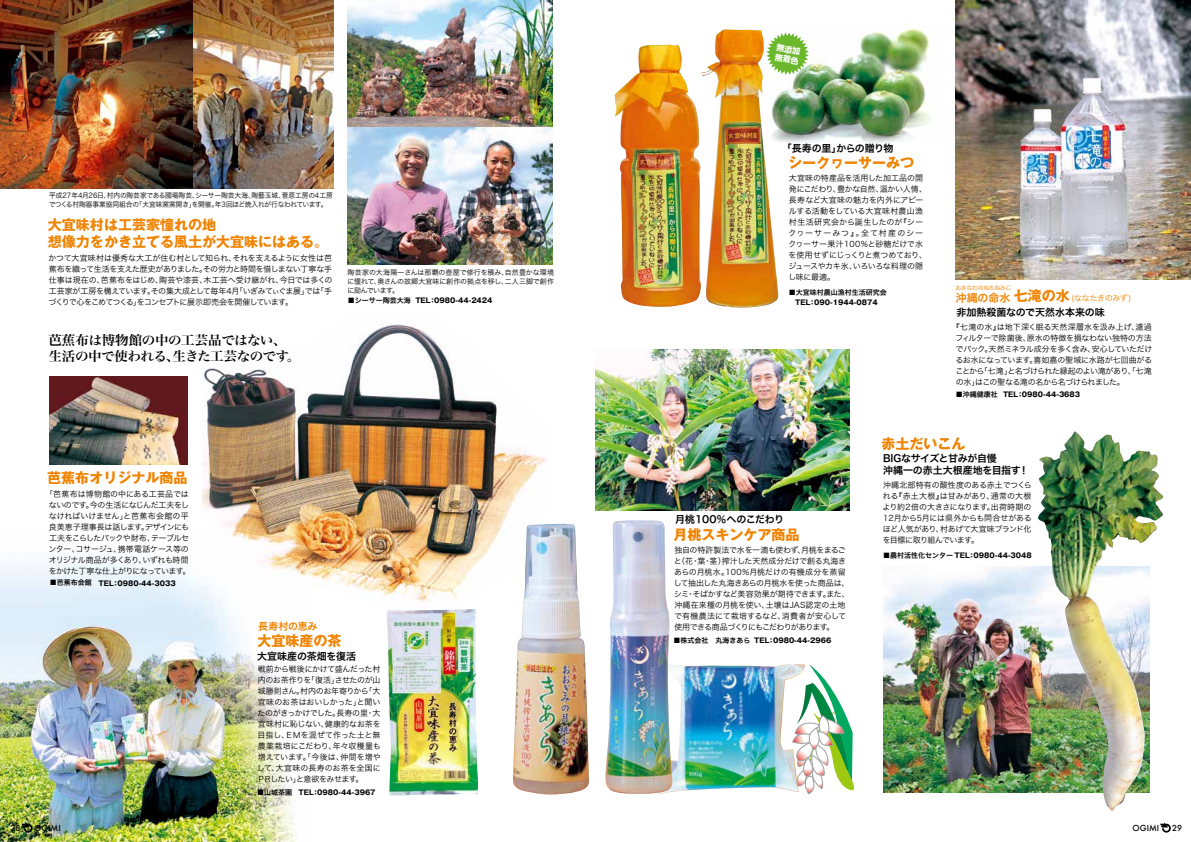
<style>
.page{position:relative;width:1191px;height:842px;background:#fff}
.page>*{position:absolute;margin:0;border:0;box-sizing:border-box;transform-origin:0 0}
.t1{font:700 14px/17px "Gothic MB101 Pro";color:#f08300}
.t2{font:13px/16px "Hira Min Pro W6";letter-spacing:-.03em;color:#000;scale:1.04 1}
.t3{font:11px "Hira Kaku Pro W6";letter-spacing:-.005em;color:#f08300}
.t4{font:10px/12px "Hira Kaku Pro W6";letter-spacing:-.02em;color:#000}
.t5{font:10px "Hira Kaku Pro W6";color:#000}
.t6{font:10px "Hira Kaku Pro W6";letter-spacing:-.045em;color:#000}
.t7{font:10px "Hira Kaku Pro W6";letter-spacing:-.055em;color:#000}
.t8{font:10px "Hira Kaku Pro W6";letter-spacing:-.02em;color:#f08300}
.t9{font:500 8.1px "Futura";color:#000}
.t10{font:8px/11px "Hira Kaku Pro W3";letter-spacing:-.03em;color:#000;text-align:justify}
.t11{font:8px "Hira Kaku Pro W3";letter-spacing:-.045em;color:#f08300}
.t12{font:700 8px/9.9px "Shin Go Pro";color:#fff}
.t13{font:700 7px "Gothic MB101 Pro";color:#000}
.t14{font:7px/9px "Hira Kaku Pro W3";letter-spacing:-.01em;color:#000;scale:.96 1}
.t15{font:7px/9px "Hira Kaku Pro W3";letter-spacing:-.01em;color:#000;text-align:justify}
.t16{font:7px "Hira Kaku Pro W6";color:#000}
.t17{font:6px "Hira Kaku Pro W3";letter-spacing:-.075em;color:#f08300}
.s1{font-family:"Hira Kaku Pro W6";font-weight:400}
</style>
<div class="page">
<img style="left:0;top:563px;width:297px;height:279px">
<img style="left:202px;top:324px;width:344px;height:285px">
<img style="left:778px;top:24px;width:153px;height:118px">
<svg style="left:22px;top:823px;width:10px;height:10px"></svg>
<img style="left:513px;top:524px;width:76px;height:270px">
<img style="left:883px;top:566px;width:154px;height:227px">
<img style="left:955px;top:0;width:236px;height:280px">
<img style="left:1037px;top:432px;width:119px;height:379px">
<img style="left:614px;top:45px;width:87px;height:262px">
<img style="left:701px;top:29px;width:77px;height:279px">
<svg style="left:766px;top:32px;width:42px;height:43px"></svg>
<img style="left:49px;top:376px;width:139px;height:88px">
<img style="left:0;top:0;width:193px;height:188px">
<img style="left:193px;top:0;width:140px;height:188px">
<img style="left:347px;top:0;width:205px;height:265px">
<svg style="left:1160px;top:823px;width:10px;height:10px"></svg>
<img style="left:595px;top:350px;width:254px;height:161px">
<img style="left:387px;top:609px;width:91px;height:187px">
<img style="left:672px;top:664px;width:118px;height:128px">
<img style="left:605px;top:520px;width:67px;height:274px">
<svg style="left:790px;top:664px;width:64px;height:130px"></svg>
<p class="t14" style="left:49px;top:190px;width:297px">平成27年4月26日、村内の陶芸家である國場陶芸、シーサー陶芸大海、陶藝玉城、菅原工房の4工房でつくる村陶器事業協同組合の「大宜味窯窯開き」を開催。年3回ほど焼入れが行なわれています。</p>
<h1 class="t1" style="left:48px;top:214px;width:282px">大宜味村は工芸家憧れの地<br>想像力をかき立てる風土が大宜味にはある。</h1>
<p class="t10" style="left:48px;top:251px;width:285px">かつて大宜味村は優秀な大工が住む村として知られ、それを支えるように女性は芭蕉布を織って生活を支えた歴史がありました。その労力と時間を惜しまない丁寧な手仕事は現在の、芭蕉布をはじめ、陶芸や漆芸、木工芸へ受け継がれ、今日では多くの工芸家が工房を構えています。その集大成として毎年4月「いぎみてぃぐま展」では「手づくりで心をこめてつくる」をコンセプトに展示即売会を開催しています。</p>
<h2 class="t2" style="left:48px;top:331px;width:244px">芭蕉布は博物館の中の工芸品ではない、生活の中で使われる、生きた工芸なのです。</h2>
<p class="t15" style="left:347px;top:268px;width:208px">陶芸家の大海陽一さんは那覇の壺屋で修行を積み、自然豊かな環境に憧れて、奥さんの故郷大宜味に創作の拠点を移し、二人三脚で創作に励んでいます。</p>
<p class="t13" style="left:348px;top:295px;width:146px"><span class="s1">■シーサー陶芸大海</span> TEL：0980-44-2424</p>
<h1 class="t1" style="left:47px;top:467px;width:142px">芭蕉布オリジナル商品</h1>
<p class="t10" style="left:45px;top:488px;width:147px;text-align:center">「芭蕉布は博物館の中にある工芸品ではないのです。今の生活になじんだ工夫をしなければいけません」と芭蕉布会館の平良美恵子理事長は話します。デザインにも工夫をこらしたバックや財布、テーブルセンター、コサージュ、携帯電話ケース等のオリジナル商品が多くあり、いずれも時間をかけた丁寧な仕上がりになっています。</p>
<p class="t13" style="left:50px;top:577px;width:127px"><span class="s1">■芭蕉布会館</span> TEL：0980-44-3033</p>
<p class="t8" style="left:258px;top:617px;width:61px">長寿村の恵み</p>
<h1 class="t1" style="left:257px;top:630px;width:85px">大宜味産の茶</h1>
<p class="t5" style="left:257px;top:647px;width:100px">大宜味産の茶畑を復活</p>
<p class="t10" style="left:257px;top:663px;width:125px">戦前から戦後にかけて盛んだった村内のお茶作りを「復活」させたのが山城勝則さん。村内のお年寄りから「大宜味のお茶はおいしかった」と聞いたのがきっかけでした。長寿の里・大宜味村に恥じない、健康的なお茶を目指し、ＥＭを混ぜて作った土と無農薬栽培にこだわり、年々収穫量も増えています。「今後は、仲間を増やして、大宜味の長寿のお茶を全国にＰＲしたい」と意欲をみせます。</p>
<p class="t9" style="left:10px;top:822px;width:11px">28</p>
<p class="t9" style="left:34px;top:822px;width:28px">OGIMI</p>
<p class="t13" style="left:257px;top:786px;width:120px"><span class="s1">■山城茶園</span> TEL：0980-44-3967</p>
<p class="t12" style="left:777px;top:41px;width:26px;rotate:11deg">無添加無着色</p>
<p class="t6" style="left:782px;top:139px;width:113px">「長寿の里」からの贈り物</p>
<h1 class="t1" style="left:788px;top:153px;width:127px">シークヮーサーみつ</h1>
<p class="t10" style="left:788px;top:172px;width:140px;text-align:left">大宜味の特産品を活用した加工品の開発にこだわり、豊かな自然、温かい人情、長寿など大宜味の魅力を内外にアピールする活動をしている大宜味村農山漁村生活研究会から誕生したのが『シークヮーサーみつ』。全て村産のシークヮーサー果汁100％と砂糖だけで水を使用せずにじっくりと煮つめており、ジュースやカキ氷、いろいろな料理の隠し味に最適。</p>
<p class="t16" style="left:789px;top:286px;width:99px">■大宜味村農山漁村生活研究会</p>
<p class="t13" style="left:795px;top:296px;width:84px">TEL：090-1944-0874</p>
<p class="t17" style="left:955px;top:283px;width:58px">おきなわのぬちぬみじ</p>
<h1 class="t1" style="left:1013px;top:286px;width:58px">七滝の水</h1>
<h3 class="t3" style="left:955px;top:288px;width:56px">沖縄の命水</h3>
<p class="t11" style="left:1071px;top:291px;width:61px">(ななたきのみず)</p>
<p class="t5" style="left:956px;top:303px;width:150px">非加熱殺菌なので天然水本来の味</p>
<p class="t10" style="left:955px;top:321px;width:198px;text-indent:-3px">『七滝の水』は地下深く眠る天然深層水を汲み上げ、濾過フィルターで除菌後、原水の特徴を損なわない独特の方法でパック。天然ミネラル成分を多く含み、安心していただけるお水になっています。喜如嘉の聖域に水路が七回曲がることから「七滝」と名づけられた縁起のよい滝があり、「七滝の水」はこの聖なる滝の名から名づけられました。</p>
<p class="t13" style="left:956px;top:388px;width:126px"><span class="s1">■沖縄健康社　</span>TEL：0980-44-3683</p>
<p class="t7" style="left:675px;top:510px;width:110px">月桃１00％へのこだわり</p>
<h1 class="t1" style="left:673px;top:525px;width:127px">月桃スキンケア商品</h1>
<p class="t10" style="left:673px;top:544px;width:177px;text-align:left">独自の特許製法で水を一滴も使わず、月桃をまるごと（花・葉・茎）搾汁した天然成分だけで創る丸海きあらの月桃水。100％月桃だけの有機成分を蒸留して抽出した丸海きあらの月桃水を使った商品は、シミ・そばかすなど美容効果が期待できます。また、沖縄在来種の月桃を使い、土壌はJAS認定の土地で有機農法にて栽培するなど、消費者が安心して使用できる商品づくりにもこだわりがあります。</p>
<p class="t13" style="left:673px;top:634px;width:159px"><span class="s1">■株式会社　丸海きあら</span> TEL：0980-44-2966</p>
<h1 class="t1" style="left:881px;top:433px;width:85px">赤土だいこん</h1>
<p class="t4" style="left:883px;top:452px;width:147px">BIGなサイズと甘みが自慢<br>沖縄一の赤土大根産地を目指す！</p>
<p class="t10" style="left:882px;top:479px;width:151px">沖縄北部特有の酸性度のある赤土でつくられる『赤土大根』は甘みがあり、通常の大根より約2倍の大きさになります。出荷時期の12月から5月には県外からも問合せがあるほど人気があり、村あげて大宜味ブランド化を目標に取り組んでいます。</p>
<p class="t13" style="left:883px;top:550px;width:150px"><span class="s1">■農村活性化センター　</span>TEL：0980-44-3048</p>
<p class="t9" style="left:1132px;top:822px;width:28px">OGIMI</p>
<p class="t9" style="left:1172px;top:822px;width:11px">29</p>
</div>
